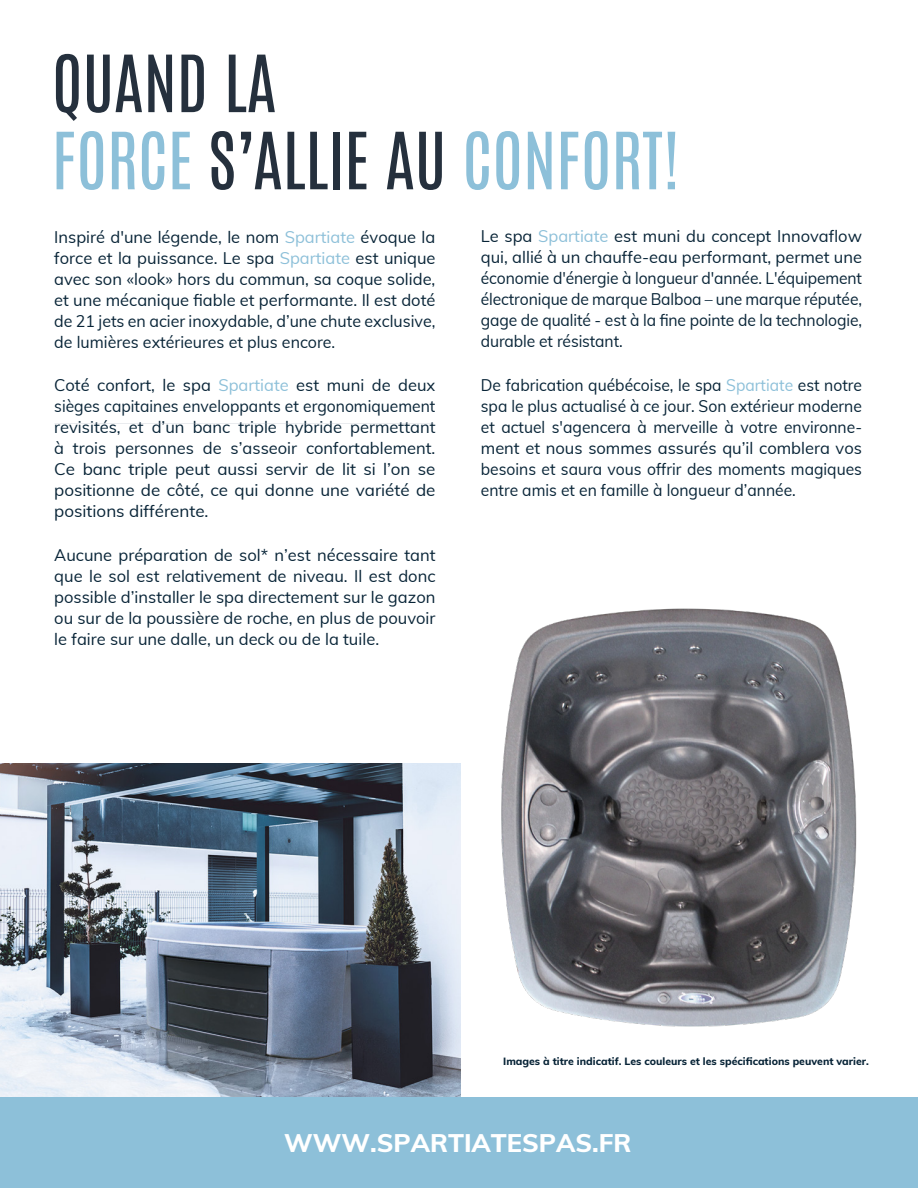
<style>
.page{position:relative;width:918px;height:1188px;background:#fff}
.page>*{position:absolute;margin:0;border:0;box-sizing:border-box;transform-origin:0 0}
.t1{font:66.9px/77.1px "Antonio";color:#25303d}
.t2{font:800 25.5px "Muli";color:#fff}
.t3{font:16.5px/21px "Muli";color:#082437;text-align:justify}
.t4{font:16.5px/21px "Muli";color:#082437;text-align:justify;scale:.95 1}
.t5{font:800 10.5px "Muli";color:#082437}
.s1{color:#8dc0d9}
</style>
<div class="page">
<img style="left:0;top:763px;width:460px;height:334px">
<img style="left:501px;top:608px;width:356px;height:419px">
<div style="left:0;top:1097px;width:918px;height:91px;background:#8dc0d9"></div>
<h1 class="t1" style="left:52px;top:46px;width:630px">QUAND LA<br><span class="s1">FORCE</span> S’ALLIE AU <span class="s1">CONFORT!</span></h1>
<p class="t3" style="left:54px;top:225px;width:383px">Inspiré d'une légende, le nom <span class="s1">Spartiate</span> évoque la force et la puissance. Le spa <span class="s1">Spartiate</span> est unique avec son «look» hors du commun, sa coque solide, et une mécanique fiable et performante. Il est doté de 21 jets en acier inoxydable, d’une chute exclusive, de lumières extérieures et plus encore.</p>
<p class="t3" style="left:54px;top:374px;width:383px">Coté confort, le spa <span class="s1">Spartiate</span> est muni de deux sièges capitaines enveloppants et ergonomiquement revisités, et d’un banc triple hybride permettant à trois personnes de s’asseoir confortablement.<br>Ce banc triple peut aussi servir de lit si l’on se positionne de côté, ce qui donne une variété de positions différente.</p>
<p class="t3" style="left:54px;top:543px;width:383px">Aucune préparation de sol* n’est nécessaire tant que le sol est relativement de niveau. Il est donc possible d’installer le spa directement sur le gazon ou sur de la poussière de roche, en plus de pouvoir le faire sur une dalle, un deck ou de la tuile.</p>
<p class="t3" style="left:481px;top:225px;width:383px">Le spa <span class="s1">Spartiate</span> est muni du concept Innovaflow qui, allié à un chauffe-eau performant, permet une économie d'énergie à longueur d'année. L'équipement électronique de marque Balboa – une marque réputée, gage de qualité - est à la fine pointe de la technologie, durable et résistant.</p>
<p class="t4" style="left:481px;top:374px;width:403px">De fabrication québécoise, le spa <span class="s1">Spartiate</span> est notre spa le plus actualisé à ce jour. Son extérieur moderne et actuel s'agencera à merveille à votre environne&shy;ment et nous sommes assurés qu’il comblera vos besoins et saura vous offrir des moments magiques entre amis et en famille à longueur d’année.</p>
<p class="t5" style="left:503px;top:1053px;width:367px">Images à titre indicatif. Les couleurs et les spécifications peuvent varier.</p>
<h2 class="t2" style="left:284px;top:1124px;width:349px">WWW.SPARTIATESPAS.FR</h2>
</div>
